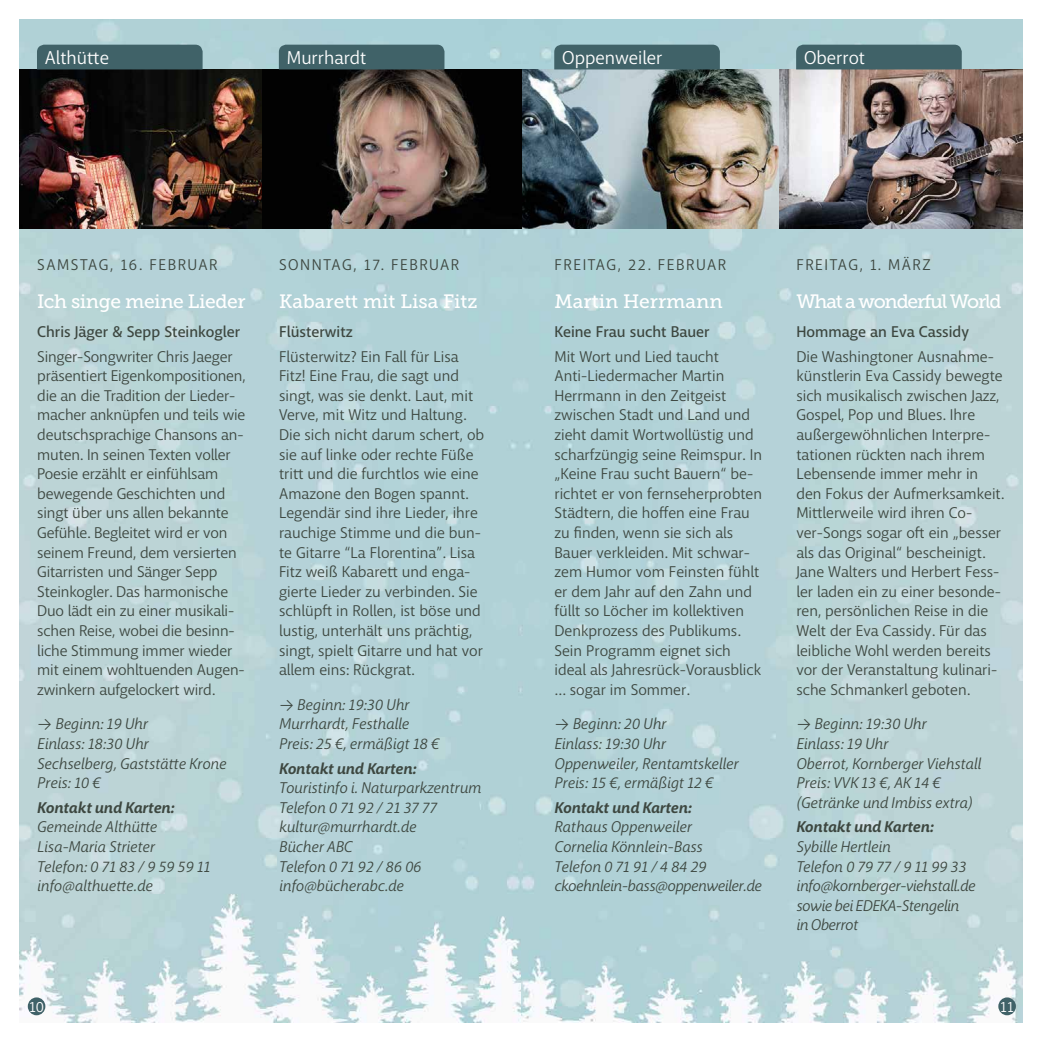
<style>
.page{position:relative;width:1042px;height:1042px;background:#fff}
.page>*{position:absolute;margin:0;border:0;box-sizing:border-box;transform-origin:0 0}
.t1{font:19.25px "Museo Slab 500";color:#fff}
.t2{font:19.25px "Museo Slab 500";letter-spacing:-.02em;color:#fff}
.t3{font:19.25px "Museo Slab 500";letter-spacing:-.06em;color:#fff}
.t4{font:18.38px "Macha";color:#fff}
.t5{font:15.4px/19.6px "Macha";color:#3d4740}
.t6{font:italic 15.4px/19.6px "Macha";color:#3d4740}
.t7{font:italic 15.4px/19.6px "Macha";letter-spacing:-.02em;color:#3d4740}
.t8{font:500 15.4px "Macha";color:#3d4740}
.t9{font:15.4px "Macha";letter-spacing:.1em;color:#3d4740}
.t10{font:italic 700 15.4px "Macha";color:#3d4740}
.t11{font:14.88px "Macha";color:#fff}
.s1{font-family:"Profile XP";font-weight:300;font-style:normal}
</style>
<div class="page">
<img style="left:20px;top:20px;width:501px;height:1002px">
<div style="left:28px;top:997px;width:17px;height:18px;background:#406268;border-radius:50%"></div>
<img style="left:521px;top:20px;width:501px;height:1002px">
<div style="left:998px;top:997px;width:18px;height:18px;background:#406268;border-radius:50%"></div>
<img style="left:521px;top:69px;width:258px;height:159px">
<img style="left:20px;top:69px;width:242px;height:159px">
<img style="left:779px;top:69px;width:243px;height:159px">
<svg style="left:262px;top:69px;width:259px;height:159px;fill:#060505"></svg>
<div style="left:554px;top:45px;width:166px;height:24px;background:#406268"></div>
<div style="left:37px;top:45px;width:166px;height:24px;background:#406268"></div>
<div style="left:796px;top:45px;width:166px;height:24px;background:#406268"></div>
<div style="left:279px;top:45px;width:165px;height:24px;background:#406268"></div>
<p class="t4" style="left:45px;top:46px;width:66px">Althütte</p>
<p class="t4" style="left:287px;top:46px;width:81px">Murrhardt</p>
<p class="t4" style="left:562px;top:46px;width:102px">Oppenweiler</p>
<p class="t4" style="left:804px;top:46px;width:62px">Oberrot</p>
<p class="t9" style="left:37px;top:255px;width:182px">SAMSTAG, 16. FEBRUAR</p>
<p class="t2" style="left:37px;top:290px;width:210px">Ich singe meine Lieder</p>
<p class="t8" style="left:37px;top:322px;width:205px">Chris Jäger &amp; Sepp Steinkogler</p>
<p class="t5" style="left:37px;top:347px;width:210px">Singer-Songwriter Chris Jaeger präsentiert Eigenkompositionen, die an die Tradition der Lieder&shy;macher anknüpfen und teils wie deutschsprachige Chansons an&shy;muten. In seinen Texten voller<br>Poesie erzählt er einfühlsam bewegende Geschichten und singt über uns allen bekannte<br>Gefühle. Begleitet wird er von seinem Freund, dem versierten<br>Gitarristen und Sänger Sepp<br>Steinkogler. Das harmonische<br>Duo lädt ein zu einer musikali&shy;schen Reise, wobei die besinn&shy;liche Stimmung immer wieder mit einem wohltuenden Augen&shy;zwinkern aufgelockert wird.</p>
<p class="t6" style="left:37px;top:714px;width:191px"><span class="s1">&gt;</span> Beginn: 19 Uhr<br>Einlass: 18:30 Uhr<br>Sechselberg, Gaststätte Krone<br>Preis: 10 €</p>
<p class="t10" style="left:37px;top:797px;width:139px">Kontakt und Karten:</p>
<p class="t6" style="left:37px;top:817px;width:175px">Gemeinde Althütte<br>Lisa-Maria Strieter<br>Telefon: 0 71 83 / 9 59 59 11 info@althuette.de</p>
<p class="t9" style="left:279px;top:255px;width:182px">SONNTAG, 17. FEBRUAR</p>
<p class="t1" style="left:279px;top:290px;width:200px">Kabarett mit Lisa Fitz</p>
<p class="t8" style="left:279px;top:322px;width:75px">Flüsterwitz</p>
<p class="t5" style="left:279px;top:347px;width:207px">Flüsterwitz? Ein Fall für Lisa<br>Fitz! Eine Frau, die sagt und singt, was sie denkt. Laut, mit<br>Verve, mit Witz und Haltung.<br>Die sich nicht darum schert, ob sie auf linke oder rechte Füße tritt und die furchtlos wie eine<br>Amazone den Bogen spannt.<br>Legendär sind ihre Lieder, ihre rauchige Stimme und die bun&shy;te Gitarre “La Florentina”. Lisa<br>Fitz weiß Kabarett und enga&shy;gierte Lieder zu verbinden. Sie schlüpft in Rollen, ist böse und lustig, unterhält uns prächtig, singt, spielt Gitarre und hat vor allem eins: Rückgrat.</p>
<p class="t6" style="left:279px;top:695px;width:162px"><span class="s1">&gt;</span> Beginn: 19:30 Uhr<br>Murrhardt, Festhalle<br>Preis: 25 €, ermäßigt 18 €</p>
<p class="t10" style="left:279px;top:758px;width:139px">Kontakt und Karten:</p>
<p class="t6" style="left:279px;top:778px;width:204px">Touristinfo i. Naturparkzentrum<br>Telefon 0 71 92 / 21 37 77 kultur@murrhardt.de<br>Bücher ABC<br>Telefon 0 71 92 / 86 06 info@bücherabc.de</p>
<p class="t9" style="left:554px;top:255px;width:173px">FREITAG, 22. FEBRUAR</p>
<p class="t1" style="left:554px;top:290px;width:170px">Martin Herrmann</p>
<p class="t8" style="left:554px;top:322px;width:157px">Keine Frau sucht Bauer</p>
<p class="t5" style="left:554px;top:347px;width:209px">Mit Wort und Lied taucht<br>Anti-Liedermacher Martin<br>Herrmann in den Zeitgeist zwischen Stadt und Land und zieht damit Wortwollüstig und scharfzüngig seine Reimspur. In „Keine Frau sucht Bauern“ be&shy;richtet er von fernseherprobten<br>Städtern, die hoffen eine Frau zu finden, wenn sie sich als<br>Bauer verkleiden. Mit schwar&shy;zem Humor vom Feinsten fühlt er dem Jahr auf den Zahn und füllt so Löcher im kollektiven<br>Denkprozess des Publikums.<br>Sein Programm eignet sich ideal als Jahresrück-Vorausblick … sogar im Sommer.</p>
<p class="t6" style="left:554px;top:714px;width:185px"><span class="s1">&gt;</span> Beginn: 20 Uhr<br>Einlass: 19:30 Uhr<br>Oppenweiler, Rentamtskeller<br>Preis: 15 €, ermäßigt 12 €</p>
<p class="t10" style="left:554px;top:797px;width:139px">Kontakt und Karten:</p>
<p class="t6" style="left:554px;top:817px;width:209px">Rathaus Oppenweiler<br>Cornelia Könnlein-Bass<br>Telefon 0 71 91 / 4 84 29 ckoehnlein-bass@oppenweiler.de</p>
<p class="t9" style="left:796px;top:255px;width:136px">FREITAG, 1. MÄRZ</p>
<p class="t3" style="left:796px;top:290px;width:207px">What a wonderful World</p>
<p class="t8" style="left:796px;top:322px;width:174px">Hommage an Eva Cassidy</p>
<p class="t5" style="left:796px;top:347px;width:209px">Die Washingtoner Ausnahme&shy;künstlerin Eva Cassidy bewegte sich musikalisch zwischen Jazz,<br>Gospel, Pop und Blues. Ihre außergewöhnlichen Interpre&shy;tationen rückten nach ihrem<br>Lebensende immer mehr in den Fokus der Aufmerksamkeit.<br>Mittlerweile wird ihren Co&shy;ver-Songs sogar oft ein „besser als das Original“ bescheinigt.<br>Jane Walters und Herbert Fess&shy;ler laden ein zu einer besonde&shy;ren, persönlichen Reise in die<br>Welt der Eva Cassidy. Für das leibliche Wohl werden bereits vor der Veranstaltung kulinari&shy;sche Schmankerl geboten.</p>
<p class="t6" style="left:796px;top:714px;width:186px"><span class="s1">&gt;</span> Beginn: 19:30 Uhr<br>Einlass: 19 Uhr<br>Oberrot, Kornberger Viehstall<br>Preis: VVK 13 €, AK 14 € (Getränke und Imbiss extra)</p>
<p class="t10" style="left:796px;top:817px;width:139px">Kontakt und Karten:</p>
<p class="t7" style="left:796px;top:837px;width:180px">Sybille Hertlein<br>Telefon 0 79 77 / 9 11 99 33 info@kornberger-viehstall.de sowie bei EDEKA-Stengelin<br>in Oberrot</p>
<p class="t11" style="left:29px;top:997px;width:17px">10</p>
<p class="t11" style="left:1000px;top:997px;width:15px">11</p>
</div>
